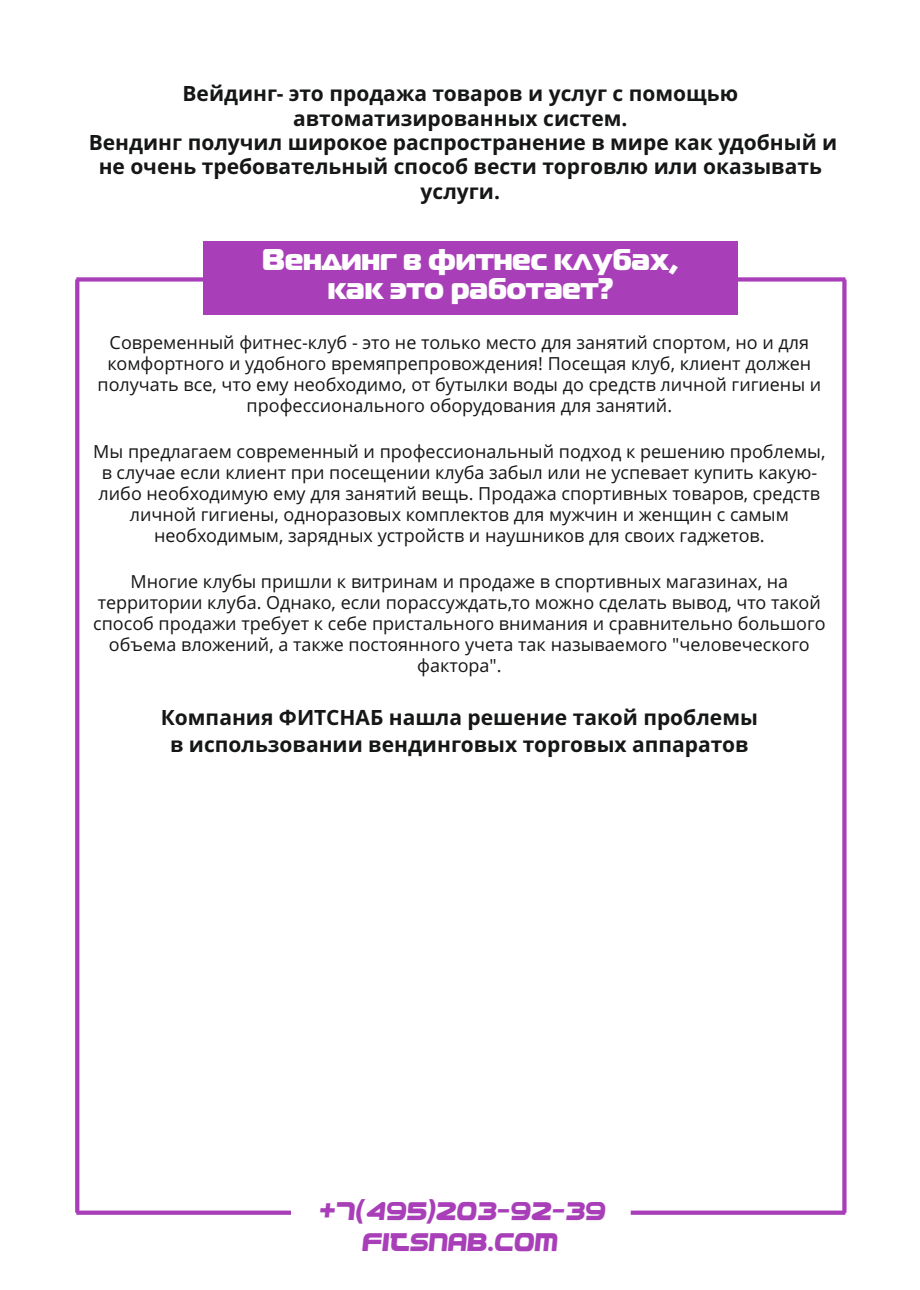
<style>
.page{position:relative;width:920px;height:1290px;background:#fff}
.page>*{position:absolute;margin:0;border:0;box-sizing:border-box;transform-origin:0 0}
.t1{font:30px/28.5px "Magistral Black C";letter-spacing:-.035em;color:#fff;text-align:center}
.t2{font:26.1px/31px "Pepsi Cyr Lat";letter-spacing:.04em;color:#a83fb8;text-align:center}
.t3{font:700 21px/24.3px "Open Sans";color:#151616;text-align:center}
.t4{font:18px/20.9px "Open Sans";color:#151616;text-align:center}
</style>
<div class="page">
<div style="left:203px;top:241px;width:535px;height:74px;background:#a83fb8"></div>
<svg style="left:75px;top:279px;width:4px;height:934px;background:#ab46ba"></svg>
<div style="left:76px;top:277px;width:215px;height:5px;background:#a83fb8"></div>
<div style="left:76px;top:1210px;width:215px;height:5px;background:#a83fb8"></div>
<svg style="left:842px;top:279px;width:4px;height:934px;background:#ae4dbd"></svg>
<div style="left:631px;top:277px;width:214px;height:5px;background:#a83fb8"></div>
<div style="left:631px;top:1210px;width:214px;height:5px;background:#a83fb8"></div>
<p class="t3" style="left:89px;top:84px;width:750px">Вейдинг- это продажа товаров и услуг с помощью автоматизированных систем.<br>Вендинг получил широкое распространение в мире как удобный и не очень требовательный способ вести торговлю или оказывать услуги.</p>
<h1 class="t1" style="left:262px;top:247px;width:419px">Вендингв ф итнесклубах, как это работает?</h1>
<p class="t4" style="left:97px;top:334px;width:725px">Современный фитнес-клуб - это не только место для занятий спортом, но и для комфортного и удобного времяпрепровождения! Посещая клуб, клиент должен получать все, что ему необходимо, от бутылки воды до средств личной гигиены и профессионального оборудования для занятий.</p>
<p class="t4" style="left:93px;top:443px;width:734px">Мы предлагаем современный и профессиональный подход к решению проблемы, в случае если клиент при посещении клуба забыл или не успевает купить какую&shy;либо необходимую ему для занятий вещь. Продажа спортивных товаров, средств личной гигиены, одноразовых комплектов для мужчин и женщин с самым необходимым, зарядных устройств и наушников для своих гаджетов.</p>
<p class="t4" style="left:93px;top:573px;width:734px">Многие клубы пришли к витринам и продаже в спортивных магазинах, на территории клуба. Однако, если порассуждать,то можно сделать вывод, что такой способ продажи требует к себе пристального внимания и сравнительно большого объема вложений, а также постоянного учета так называемого "человеческого фактора".</p>
<p class="t3" style="left:161px;top:706px;width:599px;line-height:27.2px">Компания ФИТСНАБ нашла решение такой проблемы в использовании вендинговых торговых аппаратов</p>
<h2 class="t2" style="left:320px;top:1196px;width:287px">+7(495)203-92-39<br>FITSNAB.COM</h2>
</div>
